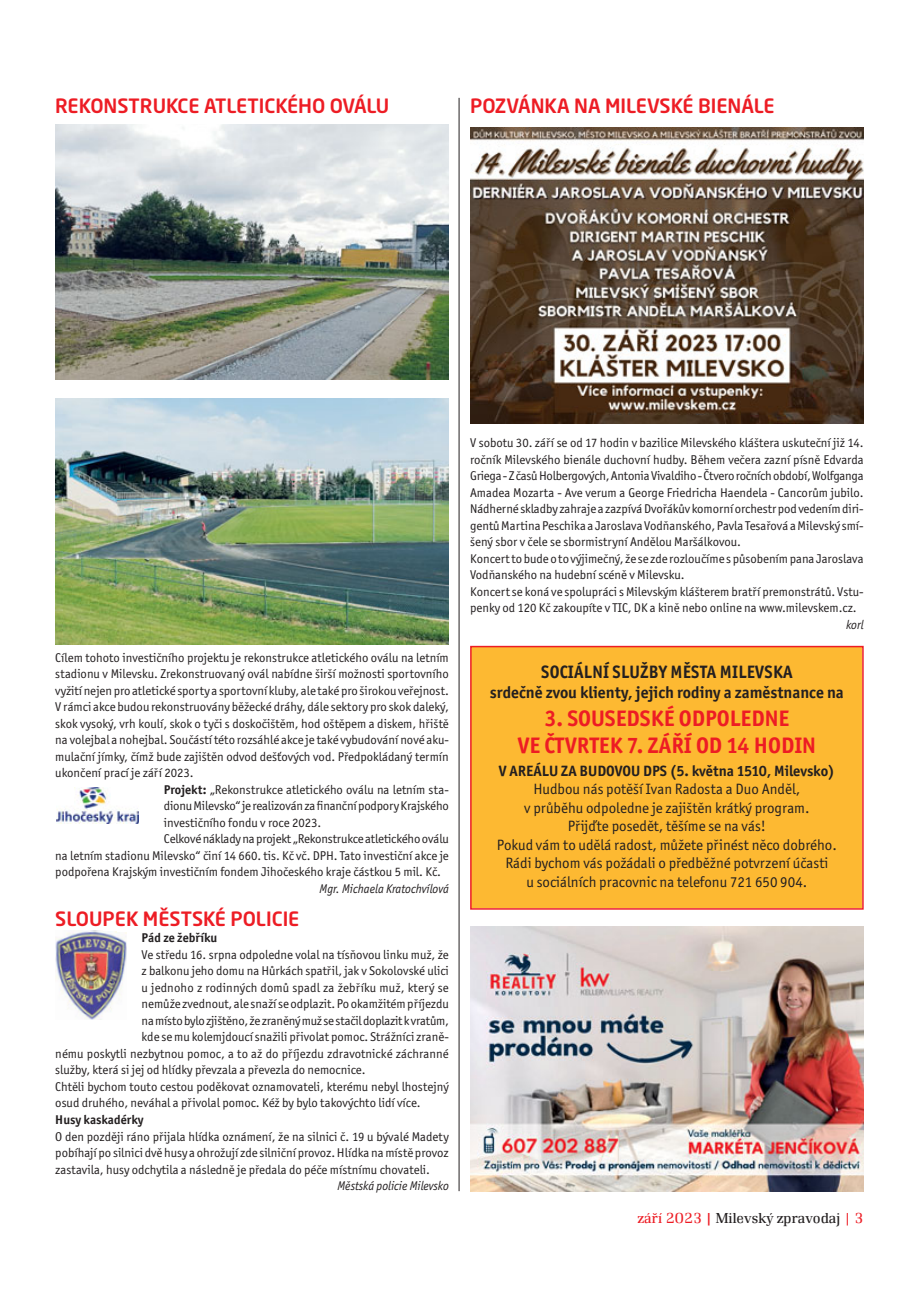
<style>
.page{position:relative;width:919px;height:1289px;background:#fff}
.page>*{position:absolute;margin:0;border:0;box-sizing:border-box;transform-origin:0 0}
.t1{font:700 22.5px/27.5px "Officina Sans Itc TOT";color:#ed1c24;text-align:center}
.t2{font:500 19.5px "Neo Sans Pro";color:#ed1c24}
.t3{font:700 18px "Officina Sans Itc TOT";letter-spacing:.015em;color:#231f20;scale:.95 1}
.t4{font:700 16.5px "Officina Sans Itc TOT";color:#231f20}
.t5{font:15px/18.5px "Officina Sans Itc TOT";color:#231f20;text-align:center}
.t6{font:700 15px "Officina Sans Itc TOT";color:#231f20}
.t7{font:300 15px "Renault TOT";color:#231f20}
.t8{font:12.75px/16.5px "Officina Sans Itc TOT";color:#231f20}
.t9{font:12.75px "Officina Sans Itc TOT";letter-spacing:-.02em;color:#231f20}
.t10{font:italic 12.75px "Officina Sans Itc TOT";color:#231f20;scale:.95 1}
.t11{font:700 12.75px "Officina Sans Itc TOT";color:#231f20}
.s1{font-weight:700}
.s2{color:#ed1c24}
.s3{font-weight:500;color:#ed1c24}
</style>
<div class="page">
<hr style="left:458px;top:98px;width:1px;height:1093px;background:#231f20">
<img style="left:470px;top:926px;width:393px;height:265px">
<img style="left:55px;top:124px;width:394px;height:256px">
<img style="left:55px;top:398px;width:394px;height:246px">
<img style="left:56px;top:787px;width:82px;height:36px">
<img style="left:55px;top:930px;width:72px;height:89px">
<img style="left:470px;top:128px;width:393px;height:296px">
<div style="left:471px;top:647px;width:391px;height:261px;background:#fdb932"></div>
<div style="left:470px;top:646px;width:393px;height:263px;border:2px solid #ed1c24"></div>
<h2 class="t2" style="left:55px;top:95px;width:335px">REKONSTRUKCE ATLETICKÉHO OVÁLU</h2>
<h2 class="t2" style="left:470px;top:95px;width:306px">POZVÁNKA NA MILEVSKÉ BIENÁLE</h2>
<p class="t8" style="left:55px;top:650px;width:395px">Cílem tohoto investičního projektu je rekonstrukce atletického oválu na letním</p>
<p class="t8" style="left:55px;top:666px;width:395px">stadionu v Milevsku. Zrekonstruovaný ovál nabídne širší možnosti sportovního</p>
<p class="t8" style="left:55px;top:683px;width:395px">vyžití nejen pro atletické sporty a sportovní kluby, ale také pro širokou veřejnost.</p>
<p class="t8" style="left:55px;top:699px;width:395px">V rámci akce budou rekonstruovány běžecké dráhy, dále sektory pro skok daleký,</p>
<p class="t8" style="left:55px;top:716px;width:395px">skok vysoký, vrh koulí, skok o tyči s doskočištěm, hod oštěpem a diskem, hřiště</p>
<p class="t8" style="left:55px;top:732px;width:395px">na volejbal a nohejbal. Součástí této rozsáhlé akce je také vybudování nové aku-</p>
<p class="t8" style="left:55px;top:749px;width:395px">mulační jímky, čímž bude zajištěn odvod dešťových vod. Předpokládaný termín</p>
<p class="t8" style="left:55px;top:765px;width:140px">ukončení prací je září 2023.</p>
<p class="t8" style="left:164px;top:782px;width:286px"><span class="s1">Projekt:</span> „Rekonstrukce atletického oválu na letním sta-</p>
<p class="t8" style="left:164px;top:798px;width:286px">dionu Milevsko“ je realizován za finanční podpory Krajského</p>
<p class="t8" style="left:164px;top:815px;width:159px">investičního fondu v roce 2023.</p>
<p class="t8" style="left:164px;top:831px;width:286px">Celkové náklady na projekt „Rekonstrukce atletického oválu</p>
<p class="t8" style="left:55px;top:848px;width:395px">na letním stadionu Milevsko“ činí 14 660. tis. Kč vč. DPH. Tato investiční akce je</p>
<p class="t8" style="left:55px;top:864px;width:387px">podpořena Krajským investičním fondem Jihočeského kraje částkou 5 mil. Kč.</p>
<p class="t10" style="left:319px;top:883px;width:138px">Mgr. Michaela Kratochvílová</p>
<h2 class="t2" style="left:55px;top:907px;width:246px">SLOUPEK MĚSTSKÉ POLICIE</h2>
<p class="t11" style="left:142px;top:930px;width:77px">Pád ze žebříku</p>
<p class="t8" style="left:142px;top:947px;width:309px">Ve středu 16. srpna odpoledne volal na tísňovou linku muž, že</p>
<p class="t8" style="left:142px;top:963px;width:309px">z balkonu jeho domu na Hůrkách spatřil, jak v Sokolovské ulici</p>
<p class="t8" style="left:142px;top:980px;width:309px">u jednoho z rodinných domů spadl za žebříku muž, který se</p>
<p class="t8" style="left:142px;top:996px;width:309px">nemůže zvednout, ale snaží se odplazit. Po okamžitém příjezdu</p>
<p class="t9" style="left:142px;top:1015px;width:309px">na místo bylo zjištěno, že zraněný muž se stačil doplazit k vratům,</p>
<p class="t8" style="left:142px;top:1029px;width:309px">kde se mu kolemjdoucí snažili přivolat pomoc. Strážníci zraně-</p>
<p class="t8" style="left:55px;top:1046px;width:395px">nému poskytli nezbytnou pomoc, a to až do příjezdu zdravotnické záchranné</p>
<p class="t8" style="left:55px;top:1062px;width:312px">služby, která si jej od hlídky převzala a převezla do nemocnice.</p>
<p class="t8" style="left:55px;top:1079px;width:395px">Chtěli bychom touto cestou poděkovat oznamovateli, kterému nebyl lhostejný</p>
<p class="t8" style="left:55px;top:1095px;width:367px">osud druhého, neváhal a přivolal pomoc. Kéž by bylo takovýchto lidí více.</p>
<p class="t11" style="left:55px;top:1112px;width:90px">Husy kaskadérky</p>
<p class="t8" style="left:55px;top:1128px;width:395px;text-align:justify">O den později ráno přijala hlídka oznámení, že na silnici č. 19 u bývalé Madety pobíhají po silnici dvě husy a ohrožují zde silniční provoz. Hlídka na místě provoz zastavila, husy odchytila a následně je předala do péče místnímu chovateli.</p>
<p class="t10" style="left:337px;top:1180px;width:119px">Městská policie Milevsko</p>
<p class="t8" style="left:470px;top:435px;width:395px">V sobotu 30. září se od 17 hodin v bazilice Milevského kláštera uskuteční již 14. ročník Milevského bienále duchovní hudby. Během večera zazní písně Edvarda Griega - Z časů Holbergových, Antonia Vivaldiho - Čtvero ročních období, Wolfganga Amadea Mozarta - Ave verum a George Friedricha Haendela - Cancorům jubilo.<br>Nádherné skladby zahraje a zazpívá Dvořákův komorní orchestr pod vedením diri&shy;gentů Martina Peschika a Jaroslava Vodňanského, Pavla Tesařová a Milevský smí&shy;šený sbor v čele se sbormistryní Andělou Maršálkovou.<br>Koncert to bude o to výjimečný, že se zde rozloučíme s působením pana Jaroslava Vodňanského na hudební scéně v Milevsku.<br>Koncert se koná ve spolupráci s Milevským klášterem bratří premonstrátů. Vstu&shy;penky od 120 Kč zakoupíte v TIC, DK a kině nebo online na www.milevskem.cz.</p>
<p class="t10" style="left:846px;top:619px;width:20px">korl</p>
<h3 class="t3" style="left:541px;top:661px;width:266px">SOCIÁLNÍ SLUŽBY MĚSTA MILEVSKA</h3>
<p class="t4" style="left:490px;top:683px;width:355px">srdečně zvou klienty, jejich rodiny a zaměstnance na</p>
<h1 class="t1" style="left:517px;top:704px;width:300px">3. SOUSEDSKÉ ODPOLEDNE<br>VE ČTVRTEK 7. ZÁŘÍ OD 14 HODIN</h1>
<p class="t6" style="left:499px;top:762px;width:337px">V AREÁLU ZA BUDOVOU DPS (5. května 1510, Milevsko)</p>
<p class="t5" style="left:497px;top:781px;width:341px">Hudbou nás potěší Ivan Radosta a Duo Anděl,<br>v průběhu odpoledne je zajištěn krátký program.<br>Přijďte posedět, těšíme se na vás!<br>Pokud vám to udělá radost, můžete přinést něco dobrého.<br>Rádi bychom vás požádali o předběžné potvrzení účasti<br>u sociálních pracovnic na telefonu 721 650 904.</p>
<p class="t7" style="left:637px;top:1212px;width:228px"><span class="s2">září 2023</span> <span class="s3">|</span> Milevský zpravodaj <span class="s2">| 3</span></p>
</div>
